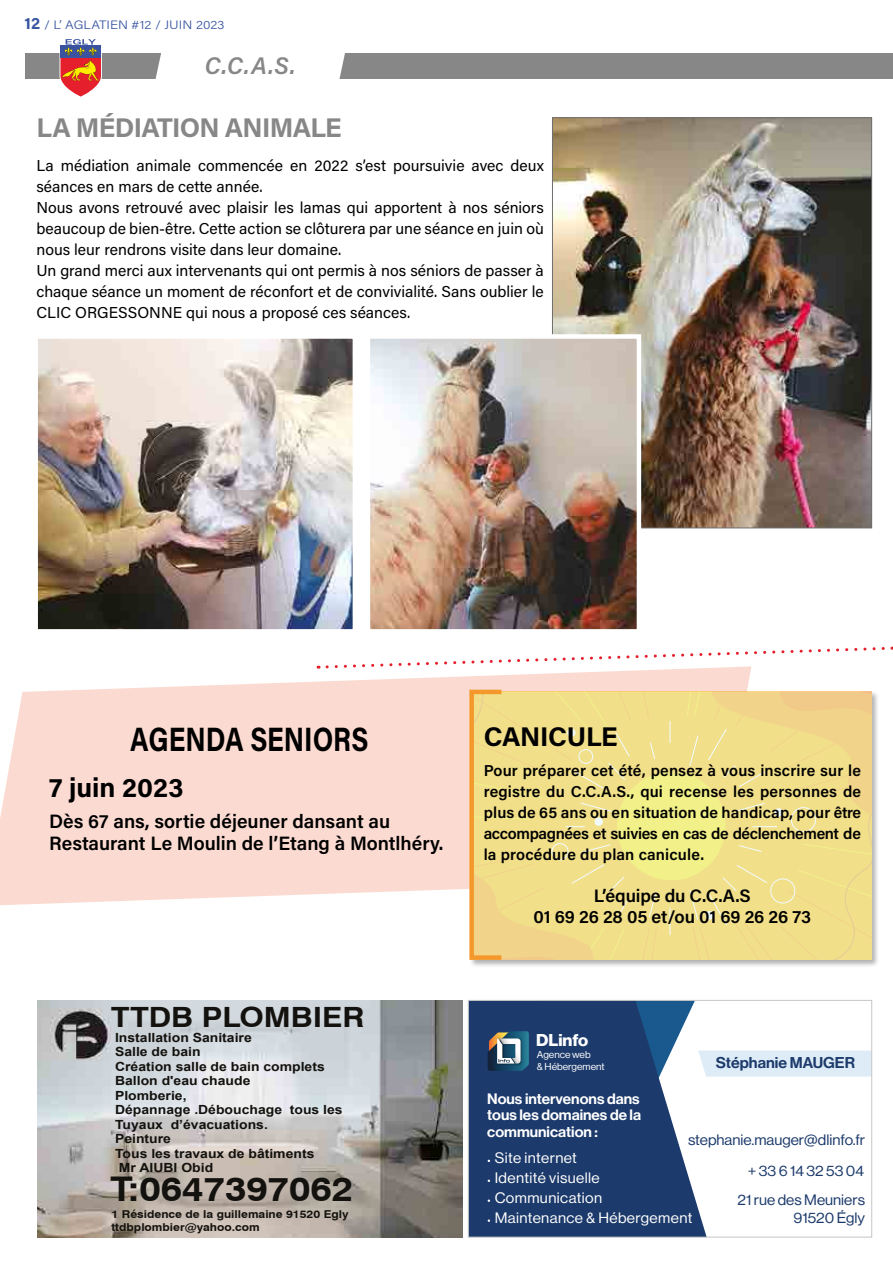
<style>
.page{position:relative;width:893px;height:1263px;background:#fff}
.page>*{position:absolute;margin:0;border:0;box-sizing:border-box;transform-origin:0 0}
.t1{font:700 34.05px "Swiss 721 BT";color:#14120e;scale:1.11 1}
.t2{font:700 33.75px "Acumin Pro";color:#000;scale:.8 1}
.t3{font:700 27.9px "Swiss 721 BT";color:#14120e;scale:1.11 1}
.t4{font:700 27px "Acumin Pro";letter-spacing:-.025em;color:#878787}
.t5{font:700 27px "Acumin Pro";letter-spacing:-.01em;color:#000}
.t6{font:italic 600 24px "Acumin Pro";color:#878787}
.t7{font:600 19.35px/22.5px "Acumin Pro";color:#000}
.t8{font:600 18px/21px "Acumin Pro";letter-spacing:-.01em;color:#000;text-align:center}
.t9{font:16.8px "N Haas Grotesk DS Pro 75 Bd";color:#fff;scale:1.04 1}
.t10{font:15.75px/21px "Acumin Pro";color:#000}
.t11{font:600 15.75px/21px "Acumin Pro";color:#000;text-align:justify}
.t12{font:15.3px "N Haas Grotesk DS Pro 65 Md";color:#1c3a6b;scale:1.04 1}
.t13{font:14.85px/20px "N Haas Grotesk DS Pro 55 Rg";letter-spacing:.025em;color:#fff;scale:1.04 1}
.t14{font:14.85px/17.7px "N Haas Grotesk DS Pro 55 Rg";color:#1c3a6b;text-align:right;scale:1.04 1}
.t15{font:14.85px/16.5px "N Haas Grotesk DS Pro 65 Md";color:#fff;text-align:justify;scale:1.04 1}
.t16{font:700 12.6px "Arial";color:#14120e;scale:1.11 1}
.t17{font:300 12.15px "Acumin Pro";color:#3855a2;scale:1.11 1}
.t18{font:700 10.8px/13px "Swiss 721 BT";color:#14120e;scale:1.11 1}
.t19{font:9.9px/11.9px "N Haas Grotesk DS Pro 55 Rg";color:#fff;scale:1.04 1}
.s1{font-weight:700;font-size:16.5px}
</style>
<div class="page">
<div style="left:26px;top:53px;width:867px;height:26px;background:#878787"></div>
<div style="left:155px;top:53px;width:190px;height:26px;background:#fff"></div>
<svg style="left:60px;top:39px;width:42px;height:58px"></svg>
<img style="left:554px;top:120px;width:316px;height:406px">
<img style="left:371px;top:339px;width:265px;height:290px">
<div style="left:366px;top:334px;width:275px;height:300px;border:4px solid #fff"></div>
<img style="left:38px;top:339px;width:314px;height:290px">
<div style="left:33px;top:334px;width:324px;height:300px;border:4px solid #fff"></div>
<svg style="left:0;top:666px;width:751px;height:240px;background:#fbdfd6"></svg>
<svg style="left:318px;top:646px;width:575px;height:24px"></svg>
<div style="left:469px;top:690px;width:410px;height:277px;background:#000;opacity:.3"></div>
<svg style="left:474px;top:692px;width:398px;height:268px;background:#f0df8a"></svg>
<div style="left:469px;top:690px;width:35px;height:270px;border:4px solid #f4982b"></div>
<img style="left:38px;top:1000px;width:425px;height:237px">
<svg style="left:470px;top:1002px;width:236px;height:233px;background:#304b78"></svg>
<svg style="left:539px;top:1002px;width:331px;height:76px"></svg>
<svg style="left:488px;top:1031px;width:41px;height:40px;background:#5b7985"></svg>
<div style="left:468px;top:1000px;width:404px;height:237px;border:1px solid #c6c6c6"></div>
<p class="t17" style="left:24px;top:16px;width:182px"><span class="s1">12</span> / L’ AGLATIEN #12 / JUIN 2023</p>
<h3 class="t6" style="left:205px;top:49px;width:93px">C.C.A.S.</h3>
<h3 class="t4" style="left:36px;top:109px;width:307px">LA MÉDIATION ANIMALE</h3>
<p class="t10" style="left:36px;top:155px;width:509px">La médiation animale commencée en 2022 s’est poursuivie avec deux séances en mars de cette année.<br>Nous avons retrouvé avec plaisir les lamas qui apportent à nos séniors beaucoup de bien-être. Cette action se clôturera par une séance en juin où nous leur rendrons visite dans leur domaine.<br>Un grand merci aux intervenants qui ont permis à nos séniors de passer à chaque séance un moment de réconfort et de convivialité. Sans oublier le CLIC ORGESSONNE qui nous a proposé ces séances.</p>
<h2 class="t2" style="left:130px;top:716px;width:299px">AGENDA SENIORS</h2>
<h3 class="t5" style="left:49px;top:768px;width:136px">7 juin 2023</h3>
<p class="t7" style="left:49px;top:809px;width:396px">Dès 67 ans, sortie déjeuner dansant au<br>Restaurant Le Moulin de l’Etang à Montlhéry.</p>
<h3 class="t3" style="left:111px;top:1000px;width:230px">TTDB PLOMBIER</h3>
<p class="t16" style="left:115px;top:1029px;width:125px">Installation Sanitaire</p>
<p class="t16" style="left:115px;top:1043px;width:78px">Salle de bain</p>
<p class="t16" style="left:115px;top:1058px;width:190px">Création salle de bain complets</p>
<p class="t16" style="left:115px;top:1072px;width:123px">Ballon d'eau chaude</p>
<p class="t16" style="left:115px;top:1087px;width:66px">Plomberie,</p>
<p class="t16" style="left:115px;top:1101px;width:207px">Dépannage .Débouchage tous les</p>
<p class="t16" style="left:115px;top:1116px;width:139px">Tuyaux d’évacuations.</p>
<p class="t16" style="left:115px;top:1130px;width:52px">Peinture</p>
<p class="t16" style="left:115px;top:1145px;width:181px">Tous les travaux de bâtiments</p>
<p class="t16" style="left:119px;top:1159px;width:86px">Mr AIUBI Obid</p>
<h1 class="t1" style="left:110px;top:1168px;width:220px">T:0647397062</h1>
<p class="t18" style="left:111px;top:1207px;width:215px">1 Résidence de la guillemaine 91520 Egly ttdbplombier@yahoo.com</p>
<h3 class="t5" style="left:484px;top:718px;width:136px">CANICULE</h3>
<p class="t11" style="left:484px;top:759px;width:379px">Pour préparer cet été, pensez à vous inscrire sur le registre du C.C.A.S., qui recense les personnes de plus de 65 ans ou en situation de handicap, pour être accompagnées et suivies en cas de déclenchement de la procédure du plan canicule.</p>
<p class="t8" style="left:534px;top:884px;width:279px">L’équipe du C.C.A.S<br>01 69 26 28 05 et/ou 01 69 26 26 73</p>
<p class="t9" style="left:536px;top:1030px;width:52px">DLinfo</p>
<p class="t19" style="left:537px;top:1048px;width:67px">Agence web<br>&amp; Hébergement</p>
<p class="t15" style="left:487px;top:1090px;width:149px">Nous intervenons dans tous les domaines de la communication :</p>
<p class="t12" style="left:716px;top:1054px;width:136px">Stéphanie MAUGER</p>
<p class="t14" style="left:688px;top:1131px;width:172px">stephanie.mauger@dlinfo.fr</p>
<p class="t13" style="left:495px;top:1148px;width:102px">Site internet<br>Identité visuelle</p>
<p class="t13" style="left:495px;top:1208px;width:192px">Maintenance &amp; Hébergement</p>
<p class="t13" style="left:495px;top:1188px;width:105px">Communication</p>
<p class="t14" style="left:748px;top:1161px;width:113px">+ 33 6 14 32 53 04</p>
<p class="t14" style="left:738px;top:1191px;width:124px">21 rue des Meuniers<br>91520 Égly</p>
</div>
